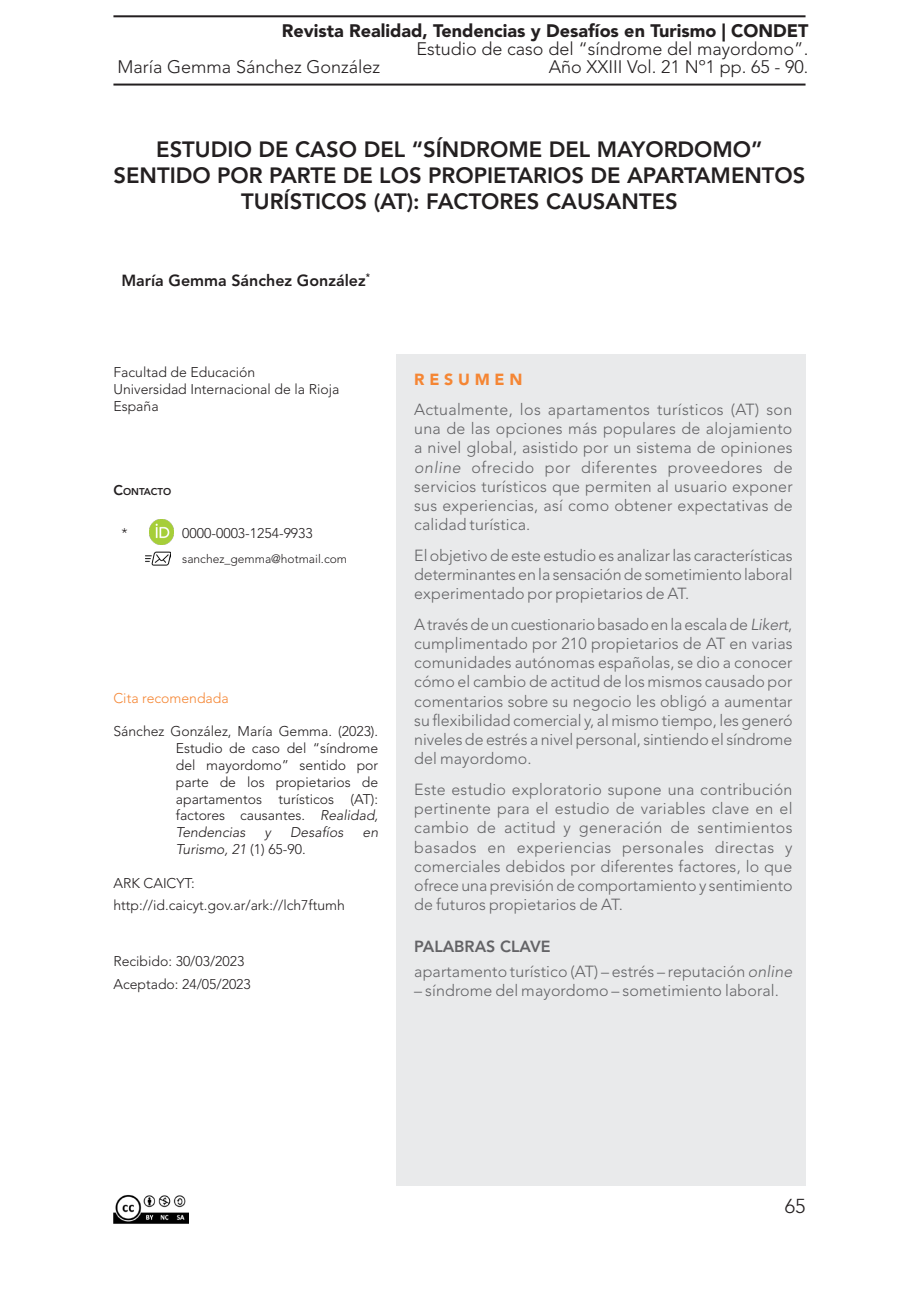
<style>
.page{position:relative;width:919px;height:1299px;background:#fff}
.page>*{position:absolute;margin:0;border:0;box-sizing:border-box;transform-origin:0 0}
.Titulo_articulo{font:800 22px/26.4px "Avenir LT Std";color:#231f20;text-align:center}
.t1{font:300 20px "Avenir LT Std";color:#231f20}
.t2{font:300 18px "Avenir LT Std";color:#231f20}
.t3{font:900 18px "Avenir LT Std";color:#231f20}
.Resumen___Cuerpo{font:300 16px/19.2px "Avenir LT Std";letter-spacing:.01em;color:#636366;text-align:justify}
.Autor_es{font:800 16px "Avenir LT Std";color:#231f20}
.t4{font:800 16px "Avenir LT Std";color:#636366}
.Resumen___Título{font:900 16px "Avenir LT Std";color:#f58634}
.APA_6ta_edic{font:300 14px/16.8px "Avenir LT Std";color:#231f20;text-align:justify}
.APA_6ta_edic-2{font:italic 300 14px "Avenir LT Std";color:#231f20}
.Orcid___correo{font:300 14px "Avenir LT Std";color:#231f20}
.t5{font:300 14px "Avenir LT Std";color:#f58634}
.t6{font:300 12px "Avenir LT Std";color:#231f20}
.t7{font:800 9.8px "Avenir LT Std";color:#231f20}
.s1{font-size:17px}
.s2{font-size:14px}
.s3{font-style:italic}
.s4{font-style:normal}
</style>
<div class="page">
<hr style="left:113px;top:15px;width:692px;height:2px;background:#231f20">
<hr style="left:113px;top:84px;width:692px;height:2px;background:#231f20">
<img style="left:113px;top:1194px;width:75px;height:30px">
<img style="left:149px;top:519px;width:25px;height:25px">
<img style="left:146px;top:551px;width:24px;height:15px">
<div style="left:396px;top:354px;width:409px;height:831px;background:#e9eaeb"></div>
<p class="t3" style="left:282px;top:20px;width:528px">Revista Realidad, Tendencias y Desafíos en Turismo | CONDET</p>
<p class="t2" style="left:416px;top:38px;width:393px">Estudio de caso del “síndrome del mayordomo”.</p>
<p class="t2" style="left:117px;top:56px;width:264px">María Gemma Sánchez González</p>
<p class="t2" style="left:548px;top:56px;width:261px">Año XXIII Vol. 21 Nº1 pp. 65 - 90<span class="s1">.</span></p>
<p class="Titulo_articulo" style="left:113px;top:136px;width:693px">ESTUDIO DE CASO DEL “SÍNDROME DEL MAYORDOMO”<br>SENTIDO POR PARTE DE LOS PROPIETARIOS DE APARTAMENTOS<br>TURÍSTICOS (AT): FACTORES CAUSANTES</p>
<p class="Autor_es" style="left:121px;top:270px;width:250px">María Gemma Sánchez González<sup>*</sup></p>
<p class="APA_6ta_edic" style="left:113px;top:364px;width:143px">Facultad de Educación</p>
<p class="APA_6ta_edic" style="left:113px;top:381px;width:227px">Universidad Internacional de la Rioja</p>
<p class="APA_6ta_edic" style="left:113px;top:397px;width:47px">España</p>
<p class="t7" style="left:113px;top:485px;width:59px"><span class="s2">C</span>ONTACTO</p>
<p class="APA_6ta_edic" style="left:121px;top:525px;width:8px">*</p>
<p class="Orcid___correo" style="left:182px;top:525px;width:132px">0000-0003-1254-9933</p>
<p class="t6" style="left:182px;top:552px;width:166px">sanchez_gemma@hotmail.com</p>
<p class="t5" style="left:113px;top:689px;width:117px">Cita recomendada</p>
<p class="APA_6ta_edic" style="left:176px;top:723px;width:204px;text-indent:-62px">Sánchez González, María Gemma. (2023).<br>Estudio de caso del “síndrome del mayordomo” sentido por parte de los propietarios de apartamentos turísticos (AT): factores causantes. <span class="s3">Realidad, Tendencias</span></p>
<p class="APA_6ta_edic-2" style="left:264px;top:824px;width:8px">y</p>
<p class="APA_6ta_edic-2" style="left:290px;top:824px;width:55px">Desafíos</p>
<p class="APA_6ta_edic-2" style="left:362px;top:824px;width:17px">en</p>
<p class="APA_6ta_edic-2" style="left:176px;top:841px;width:131px">Turismo, 21 <span class="s4">(1) 65-90.</span></p>
<p class="APA_6ta_edic" style="left:113px;top:874px;width:83px">ARK CAICYT:</p>
<p class="APA_6ta_edic" style="left:113px;top:896px;width:233px">http://id.caicyt.gov.ar/ark://lch7ftumh</p>
<p class="APA_6ta_edic" style="left:113px;top:953px;width:132px">Recibido: 30/03/2023</p>
<p class="APA_6ta_edic" style="left:113px;top:975px;width:139px">Aceptado: 24/05/2023</p>
<p class="Resumen___Título" style="left:414px;top:369px;width:110px">R E S U M E N</p>
<p class="Resumen___Cuerpo" style="left:414px;top:400px;width:380px">Actualmente, los apartamentos turísticos (AT) son una de las opciones más populares de alojamiento a nivel global, asistido por un sistema de opiniones <span class="s3">online</span> ofrecido por diferentes proveedores de servicios turísticos que permiten al usuario exponer sus experiencias, así como obtener expectativas de calidad turística.</p>
<p class="Resumen___Cuerpo" style="left:414px;top:546px;width:380px">El objetivo de este estudio es analizar las características determinantes en la sensación de sometimiento laboral experimentado por propietarios de AT.</p>
<p class="Resumen___Cuerpo" style="left:414px;top:614px;width:380px">A través de un cuestionario basado en la escala de <span class="s3">Likert</span>, cumplimentado por 210 propietarios de AT en varias comunidades autónomas españolas, se dio a conocer cómo el cambio de actitud de los mismos causado por comentarios sobre su negocio les obligó a aumentar su flexibilidad comercial y, al mismo tiempo, les generó niveles de estrés a nivel personal, sintiendo el síndrome del mayordomo.</p>
<p class="Resumen___Cuerpo" style="left:414px;top:779px;width:380px">Este estudio exploratorio supone una contribución pertinente para el estudio de variables clave en el cambio de actitud y generación de sentimientos basados en experiencias personales directas y comerciales debidos por diferentes factores, lo que ofrece una previsión de comportamiento y sentimiento de futuros propietarios de AT.</p>
<p class="t4" style="left:414px;top:936px;width:138px">PALABRAS CLAVE</p>
<p class="Resumen___Cuerpo" style="left:414px;top:961px;width:380px">apartamento turístico (AT) – estrés – reputación <span class="s3">online</span></p>
<p class="Resumen___Cuerpo" style="left:414px;top:981px;width:366px">– síndrome del mayordomo – sometimiento laboral.</p>
<p class="t1" style="left:784px;top:1194px;width:22px">65</p>
</div>
